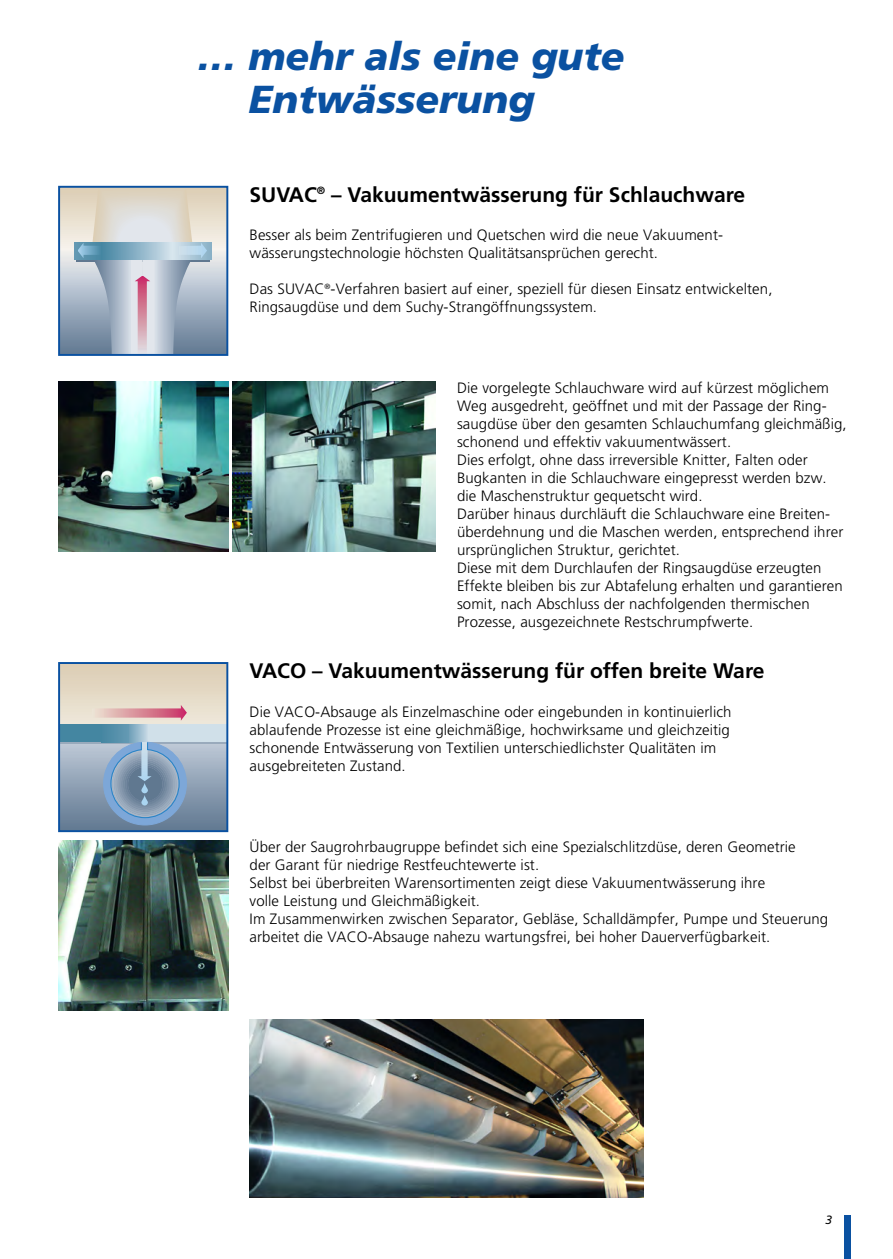
<style>
.page{position:relative;width:893px;height:1259px;background:#fff}
.page>*{position:absolute;margin:0;border:0;box-sizing:border-box;transform-origin:0 0}
.t1{font:italic 900 39px/42px "Frutiger";color:#0a51a1}
.t2{font:700 21px "Frutiger";color:#000}
.t3{font:300 15px/18px "Frutiger";letter-spacing:.005em;color:#000}
.t4{font:italic 12px "Frutiger";color:#000}
</style>
<div class="page">
<img style="left:58px;top:185px;width:793px;height:1074px">
<h1 class="t1" style="left:248px;top:39px;width:377px;text-indent:-51px">… mehr als eine gute<br>Entwässerung</h1>
<h2 class="t2" style="left:249px;top:186px;width:497px">SUVAC<sup>®</sup> – Vakuumentwässerung für Schlauchware</h2>
<p class="t3" style="left:249px;top:227px;width:475px">Besser als beim Zentrifugieren und Quetschen wird die neue Vakuument&shy;wässerungstechnologie höchsten Qualitätsansprüchen gerecht.</p>
<p class="t3" style="left:249px;top:281px;width:524px">Das SUVAC<sup>®</sup>-Verfahren basiert auf einer, speziell für diesen Einsatz entwickelten,<br>Ringsaugdüse und dem Suchy-Strangöffnungssystem.</p>
<p class="t3" style="left:457px;top:380px;width:391px">Die vorgelegte Schlauchware wird auf kürzest möglichem Weg ausgedreht, geöffnet und mit der Passage der Ring&shy;saugdüse über den gesamten Schlauchumfang gleichmäßig, schonend und effektiv vakuumentwässert.<br>Dies erfolgt, ohne dass irreversible Knitter, Falten oder Bugkanten in die Schlauchware eingepresst werden bzw. die Maschenstruktur gequetscht wird.<br>Darüber hinaus durchläuft die Schlauchware eine Breiten&shy;überdehnung und die Maschen werden, entsprechend ihrer ursprünglichen Struktur, gerichtet.<br>Diese mit dem Durchlaufen der Ringsaugdüse erzeugten Effekte bleiben bis zur Abtafelung erhalten und garantieren somit, nach Abschluss der nachfolgenden thermischen Prozesse, ausgezeichnete Restschrumpfwerte.</p>
<h2 class="t2" style="left:249px;top:662px;width:516px">VACO – Vakuumentwässerung für offen breite Ware</h2>
<p class="t3" style="left:249px;top:703px;width:483px">Die VACO-Absauge als Einzelmaschine oder eingebunden in kontinuierlich ablaufende Prozesse ist eine gleichmäßige, hochwirksame und gleichzeitig schonende Entwässerung von Textilien unterschiedlichster Qualitäten im ausgebreiteten Zustand.</p>
<p class="t3" style="left:249px;top:839px;width:580px">Über der Saugrohrbaugruppe befindet sich eine Spezialschlitzdüse, deren Geometrie<br>der Garant für niedrige Restfeuchtewerte ist.<br>Selbst bei überbreiten Warensortimenten zeigt diese Vakuumentwässerung ihre<br>volle Leistung und Gleichmäßigkeit.<br>Im Zusammenwirken zwischen Separator, Gebläse, Schalldämpfer, Pumpe und Steuerung arbeitet die VACO-Absauge nahezu wartungsfrei, bei hoher Dauerverfügbarkeit.</p>
<p class="t4" style="left:825px;top:1215px;width:8px">3</p>
</div>
